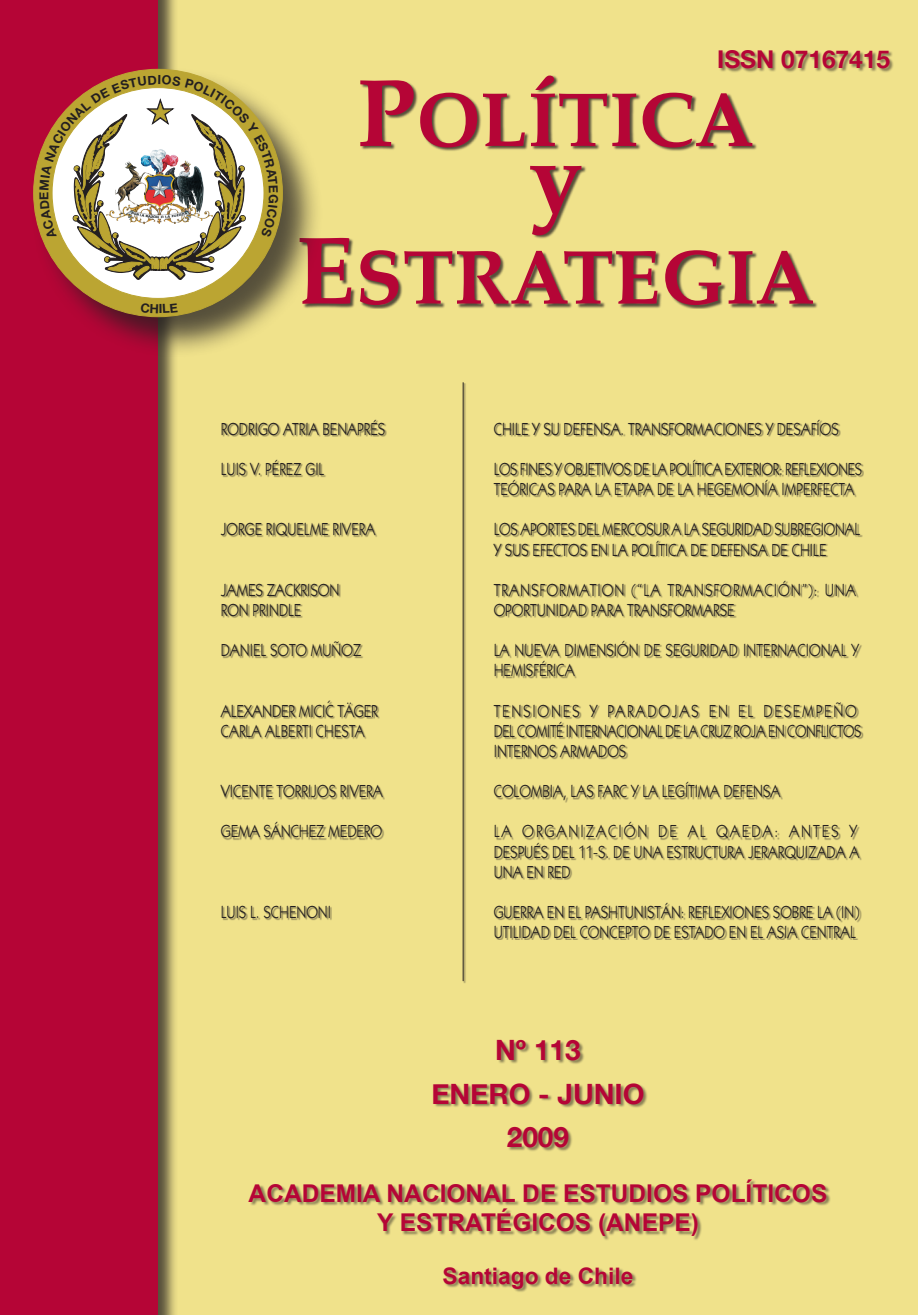
<style>
.page{position:relative;width:918px;height:1315px;background:#fff}
.page>*{position:absolute;margin:0;border:0;box-sizing:border-box;transform-origin:0 0}
.t1{font:700 96.25px "Palatino";color:#b50536}
.t2{font:77px "Palatino Bold SC800";color:#b50536}
.t3{font:700 28px/43.6px "Helvetica Neue";color:#b50536;text-align:center}
.t4{font:700 24.5px/29.4px "Arial";color:#b50536;text-align:center}
.t5{font:700 24.5px "Helvetica Neue";color:#b50536}
.t6{font:700 22.75px "Arial";color:#b50536}
.t7{font:17.5px/20.1px "Itc Kabel";color:#231f20;scale:.85 1}
.t8{font:17.5px/20.1px "Itc Kabel";letter-spacing:-.02em;color:#231f20;scale:.84 1}
.t9{font:17.5px/20.1px "Itc Kabel";color:#231f20;scale:.84 1}
.t10{font:17.5px/20.1px "Itc Kabel";color:#231f20;scale:.87 1}
.t11{font:17.5px "Itc Kabel";letter-spacing:.06em;color:#231f20;scale:.87 1}
.t12{font:17.5px "Itc Kabel";letter-spacing:.11em;color:#231f20;scale:.87 1}
.s1{font-size:96.25px}
</style>
<div class="page">
<div style="left:30px;top:0;width:888px;height:1315px;background:#f0e28b"></div>
<div style="left:0;top:0;width:178px;height:1315px;background:#231f20;opacity:.75"></div>
<div style="left:0;top:0;width:158px;height:1315px;background:#b50536"></div>
<div style="left:249px;top:1041px;width:582px;height:252px;background:#231f20;opacity:.5"></div>
<div style="left:719px;top:50px;width:175px;height:24px;background:#231f20;opacity:.5"></div>
<div style="left:300px;top:75px;width:518px;height:234px;background:#231f20;opacity:.75"></div>
<div style="left:31px;top:66px;width:292px;height:291px;background:#231f20;opacity:.75"></div>
<svg style="left:33px;top:69px;width:250px;height:248px"></svg>
<hr style="left:463px;top:383px;width:3px;height:600px;background:#231f20;opacity:.5">
<hr style="left:463px;top:382px;width:1px;height:599px;background:#231f20">
<div style="left:220px;top:420px;width:644px;height:520px;background:#231f20;opacity:.5"></div>
<svg style="left:39px;top:75px;width:239px;height:205px;background:#c7b490"></svg>
<svg style="left:141px;top:303px;width:37px;height:10px"></svg>
<p class="t5" style="left:717px;top:44px;width:174px">ISSN 07167415</p>
<p class="t2" style="left:357px;top:54px;width:398px"><span class="s1">P</span>OLÍTICA</p>
<p class="t1" style="left:529px;top:95px;width:55px">y</p>
<p class="t2" style="left:297px;top:212px;width:520px"><span class="s1">E</span>STRATEGIA</p>
<p class="t7" style="left:221px;top:419px;width:195px">RODRIGO ATRIA BENAPRÉS</p>
<p class="t7" style="left:494px;top:419px;width:407px">CHILE Y SU DEFENSA. TRANSFORMACIONES Y DESAFÍOS</p>
<p class="t9" style="left:221px;top:459px;width:125px">LUIS V. PÉREZ GIL</p>
<p class="t8" style="left:494px;top:459px;width:440px">LOS FINES Y OBJETIVOS DE LA POLÍTICA EXTERIOR: REFLEXIONES<br>TEÓRICAS PARA LA ETAPA DE LA HEGEMONÍA IMPERFECTA</p>
<p class="t9" style="left:221px;top:519px;width:185px">JORGE RIQUELME RIVERA</p>
<p class="t9" style="left:494px;top:519px;width:438px">LOS APORTES DEL MERCOSUR A LA SEGURIDAD SUBREGIONAL<br>Y SUS EFECTOS EN LA POLÍTICA DE DEFENSA DE CHILE</p>
<p class="t10" style="left:221px;top:580px;width:138px">JAMES ZACKRISON</p>
<p class="t11" style="left:494px;top:579px;width:418px">TRANSFORMATION (“LA TRANSFORMACIÓN”): UNA</p>
<p class="t7" style="left:221px;top:600px;width:96px">RON PRINDLE</p>
<p class="t7" style="left:494px;top:600px;width:285px">OPORTUNIDAD PARA TRANSFORMARSE</p>
<p class="t7" style="left:221px;top:640px;width:167px">DANIEL SOTO MUÑOZ</p>
<p class="t7" style="left:494px;top:640px;width:431px">LA NUEVA DIMENSIÓN DE SEGURIDAD INTERNACIONAL Y<br>HEMISFÉRICA</p>
<p class="t10" style="left:221px;top:700px;width:182px">ALEXANDER MICIC´ TÄGER</p>
<p class="t12" style="left:494px;top:700px;width:419px">TENSIONES Y PARADOJAS EN EL DESEMPEÑO</p>
<p class="t9" style="left:221px;top:721px;width:173px">CARLA ALBERTI CHESTA</p>
<p class="t8" style="left:494px;top:721px;width:439px">DEL COMITÉ INTERNACIONAL DE LA CRUZ ROJA EN CONFLICTOS<br>INTERNOS ARMADOS</p>
<p class="t7" style="left:221px;top:781px;width:192px">VICENTE TORRIJOS RIVERA</p>
<p class="t7" style="left:494px;top:781px;width:339px">COLOMBIA, LAS FARC Y LA LEGÍTIMA DEFENSA</p>
<p class="t10" style="left:221px;top:821px;width:187px">GEMA SÁNCHEZ MEDERO</p>
<p class="t10" style="left:494px;top:821px;width:422px">LA ORGANIZACIÓN DE AL QAEDA: ANTES Y<br>DESPUÉS DEL 11-S. DE UNA ESTRUCTURA JERARQUIZADA A<br>UNA EN RED</p>
<p class="t7" style="left:221px;top:902px;width:131px">LUIS L. SCHENONI</p>
<p class="t7" style="left:494px;top:902px;width:432px">GUERRA EN EL PASHTUNISTÁN: REFLEXIONES SOBRE LA (IN)<br>UTILIDAD DEL CONCEPTO DE ESTADO EN EL ASIA CENTRAL</p>
<p class="t3" style="left:431px;top:1028px;width:215px">Nº 113<br>ENERO - JUNIO<br>2009</p>
<p class="t4" style="left:249px;top:1179px;width:580px">ACADEMIA NACIONAL DE ESTUDIOS POLÍTICOS<br>Y ESTRATÉGICOS (ANEPE)</p>
<p class="t6" style="left:442px;top:1260px;width:192px">Santiago de Chile</p>
</div>
